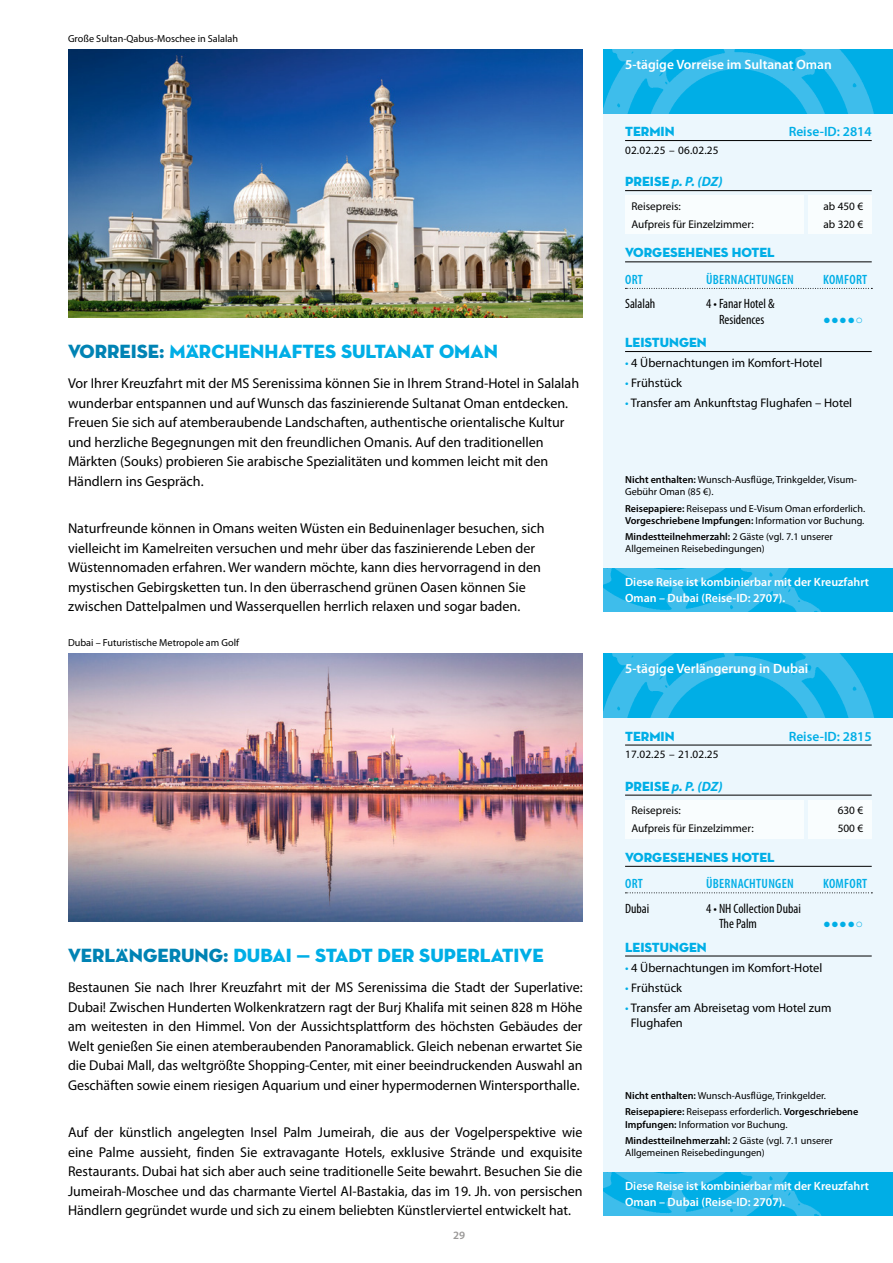
<style>
.page{position:relative;width:893px;height:1263px;background:#fff}
.page>*{position:absolute;margin:0;border:0;box-sizing:border-box;transform-origin:0 0}
.t1{font:19.5px "Neutra Disp Titling";color:#00aee6}
.t2{font:14.25px/19.5px "Myriad Pro";color:#000}
.t3{font:13.5px "Neutra Disp Titling";color:#00aee6}
.t4{font:condensed 13.5px/15.8px "Myriad Pro";color:#000;text-align:center}
.t5{font:600 13.5px "Myriad Pro";color:#fff}
.t6{font:600 condensed 13.5px "Myriad Pro";letter-spacing:.02em;color:#00aee6}
.t7{font:italic 700 13.5px "Myriad Pro";color:#00aee6}
.t8{font:600 13.5px "Myriad Pro";color:#00aee6}
.t9{font:12.75px "Arial";color:#00aee6}
.t10{font:12.45px/15.8px "Myriad Pro";color:#000}
.t11{font:600 12px/16.5px "Myriad Pro";color:#fff}
.t12{font:11.25px/17.7px "Myriad Pro";color:#000}
.t13{font:600 11.25px "Myriad Pro";color:#9a9897}
.t14{font:10.2px/12.3px "Myriad Pro";color:#000}
.s1{color:#0083b4}
.s2{font-family:"Neutra Disp Titling";font-weight:400;font-style:normal}
.s3{color:#00aee6}
.s4{font-weight:600}
</style>
<div class="page">
<div style="left:604px;top:653px;width:289px;height:562px;background:#ecf7fd"></div>
<div style="left:604px;top:49px;width:289px;height:562px;background:#ecf7fd"></div>
<img style="left:604px;top:1172px;width:289px;height:43px">
<img style="left:604px;top:568px;width:289px;height:43px">
<img style="left:604px;top:49px;width:289px;height:65px">
<img style="left:604px;top:653px;width:289px;height:64px">
<img style="left:68px;top:653px;width:515px;height:269px">
<img style="left:68px;top:49px;width:515px;height:268px">
<hr style="left:625px;top:956px;width:247px;height:1px;background:#000">
<hr style="left:625px;top:262px;width:247px;height:1px;background:#000">
<svg style="left:625px;top:288px;width:247px;height:1px"></svg>
<hr style="left:625px;top:866px;width:247px;height:1px;background:#000">
<svg style="left:625px;top:892px;width:247px;height:1px"></svg>
<hr style="left:625px;top:351px;width:247px;height:1px;background:#000">
<div style="left:625px;top:195px;width:179px;height:39px;background:#f9fdfe"></div>
<div style="left:625px;top:800px;width:179px;height:38px;background:#f9fdfe"></div>
<div style="left:808px;top:195px;width:64px;height:39px;background:#f9fdfe"></div>
<div style="left:808px;top:800px;width:64px;height:38px;background:#f9fdfe"></div>
<hr style="left:625px;top:190px;width:247px;height:1px;background:#000">
<hr style="left:625px;top:795px;width:247px;height:1px;background:#000">
<hr style="left:625px;top:140px;width:247px;height:1px;background:#000">
<hr style="left:625px;top:745px;width:247px;height:1px;background:#000">
<p class="t14" style="left:68px;top:33px;width:172px">Große Sultan-Qabus-Moschee in Salalah</p>
<h1 class="t1" style="left:68px;top:339px;width:431px"><span class="s1">VORREISE:</span> MÄRCHENHAFTES SULTANAT OMAN</h1>
<p class="t2" style="left:68px;top:374px;width:513px">Vor Ihrer Kreuzfahrt mit der MS Serenissima können Sie in Ihrem Strand-Hotel in Salalah wunderbar entspannen und auf Wunsch das faszinierende Sultanat Oman entdecken.<br>Freuen Sie sich auf atemberaubende Landschaften, authentische orientalische Kultur und herzliche Begegnungen mit den freundlichen Omanis. Auf den traditionellen Märkten (Souks) probieren Sie arabische Spezialitäten und kommen leicht mit den Händlern ins Gespräch.</p>
<p class="t2" style="left:68px;top:519px;width:478px">Naturfreunde können in Omans weiten Wüsten ein Beduinenlager besuchen, sich vielleicht im Kamelreiten versuchen und mehr über das faszinierende Leben der Wüstennomaden erfahren. Wer wandern möchte, kann dies hervorragend in den mystischen Gebirgsketten tun. In den überraschend grünen Oasen können Sie zwischen Dattelpalmen und Wasserquellen herrlich relaxen und sogar baden.</p>
<p class="t14" style="left:68px;top:636px;width:173px">Dubai – Futuristische Metropole am Golf</p>
<h1 class="t1" style="left:68px;top:943px;width:477px"><span class="s1">VERLÄNGERUNG:</span> DUBAI — STADT DER SUPERLATIVE</h1>
<p class="t2" style="left:68px;top:978px;width:516px;text-align:justify">Bestaunen Sie nach Ihrer Kreuzfahrt mit der MS Serenissima die Stadt der Superlative:<br>Dubai! Zwischen Hunderten Wolkenkratzern ragt der Burj Khalifa mit seinen 828 m Höhe am weitesten in den Himmel. Von der Aussichtsplattform des höchsten Gebäudes der Welt genießen Sie einen atemberaubenden Panoramablick. Gleich nebenan erwartet Sie die Dubai Mall, das weltgrößte Shopping-Center, mit einer beeindruckenden Auswahl an Geschäften sowie einem riesigen Aquarium und einer hypermodernen Wintersporthalle.</p>
<p class="t2" style="left:68px;top:1123px;width:516px;text-align:justify">Auf der künstlich angelegten Insel Palm Jumeirah, die aus der Vogelperspektive wie eine Palme aussieht, finden Sie extravagante Hotels, exklusive Strände und exquisite Restaurants. Dubai hat sich aber auch seine traditionelle Seite bewahrt. Besuchen Sie die Jumeirah-Moschee und das charmante Viertel Al-Bastakia, das im 19. Jh. von persischen Händlern gegründet wurde und sich zu einem beliebten Künstlerviertel entwickelt hat.</p>
<p class="t13" style="left:453px;top:1229px;width:14px">29</p>
<p class="t5" style="left:625px;top:57px;width:208px">5-tägige Vorreise im Sultanat Oman</p>
<p class="t3" style="left:625px;top:123px;width:51px">TERMIN</p>
<p class="t8" style="left:789px;top:124px;width:85px">Reise-ID: 2814</p>
<p class="t12" style="left:625px;top:141px;width:95px">02.02.25 – 06.02.25</p>
<p class="t7" style="left:625px;top:174px;width:99px"><span class="s2">PREISE</span> p. P. (DZ)</p>
<p class="t12" style="left:631px;top:198px;width:124px">Reisepreis:<br>Aufpreis für Einzelzimmer:</p>
<p class="t12" style="left:823px;top:198px;width:41px">ab 450 € ab 320 €</p>
<p class="t3" style="left:625px;top:244px;width:151px">VORGESEHENES HOTEL</p>
<p class="t6" style="left:625px;top:272px;width:19px">ORT</p>
<p class="t6" style="left:706px;top:272px;width:89px">ÜBERNACHTUNGEN</p>
<p class="t6" style="left:823px;top:272px;width:46px">KOMFORT</p>
<p class="t4" style="left:625px;top:296px;width:32px">Salalah</p>
<p class="t4" style="left:706px;top:296px;width:70px">4 • Fanar Hotel &amp;<br>Residences</p>
<p class="t9" style="left:823px;top:311px;width:42px">●●●●○</p>
<p class="t3" style="left:625px;top:334px;width:83px">LEISTUNGEN</p>
<p class="t10" style="left:625px;top:355px;width:199px"><span class="s3">•</span> 4 Übernachtungen im Komfort-Hotel</p>
<p class="t10" style="left:625px;top:375px;width:59px"><span class="s3">•</span> Frühstück</p>
<p class="t10" style="left:625px;top:395px;width:229px"><span class="s3">•</span> Transfer am Ankunftstag Flughafen – Hotel</p>
<p class="t14" style="left:625px;top:474px;width:233px"><span class="s4">Nicht enthalten:</span> Wunsch-Ausflüge, Trinkgelder, Visum-<br>Gebühr Oman (85 €).</p>
<p class="t14" style="left:625px;top:502px;width:242px"><span class="s4">Reisepapiere:</span> Reisepass und E-Visum Oman erforderlich.<br><span class="s4">Vorgeschriebene Impfungen:</span> Information vor Buchung.</p>
<p class="t14" style="left:625px;top:531px;width:209px"><span class="s4">Mindestteilnehmerzahl:</span> 2 Gäste (vgl. 7.1 unserer<br>Allgemeinen Reisebedingungen)</p>
<p class="t11" style="left:625px;top:574px;width:246px">Diese Reise ist kombinierbar mit der Kreuzfahrt<br>Oman – Dubai (Reise-ID: 2707).</p>
<p class="t5" style="left:625px;top:661px;width:185px">5-tägige Verlängerung in Dubai</p>
<p class="t3" style="left:625px;top:727px;width:51px">TERMIN</p>
<p class="t8" style="left:789px;top:728px;width:85px">Reise-ID: 2815</p>
<p class="t12" style="left:625px;top:746px;width:95px">17.02.25 – 21.02.25</p>
<p class="t7" style="left:625px;top:779px;width:99px"><span class="s2">PREISE</span> p. P. (DZ)</p>
<p class="t12" style="left:631px;top:802px;width:124px">Reisepreis:<br>Aufpreis für Einzelzimmer:</p>
<p class="t12" style="left:838px;top:802px;width:27px">630 €<br>500 €</p>
<p class="t3" style="left:625px;top:849px;width:151px">VORGESEHENES HOTEL</p>
<p class="t6" style="left:625px;top:876px;width:19px">ORT</p>
<p class="t6" style="left:706px;top:876px;width:89px">ÜBERNACHTUNGEN</p>
<p class="t6" style="left:823px;top:876px;width:46px">KOMFORT</p>
<p class="t4" style="left:625px;top:900px;width:26px">Dubai</p>
<p class="t4" style="left:719px;top:900px;width:83px;text-align:left;text-indent:-13px">4 • NH Collection Dubai<br>The Palm</p>
<p class="t9" style="left:823px;top:915px;width:42px">●●●●○</p>
<p class="t3" style="left:625px;top:938px;width:83px">LEISTUNGEN</p>
<p class="t10" style="left:625px;top:960px;width:199px"><span class="s3">•</span> 4 Übernachtungen im Komfort-Hotel</p>
<p class="t10" style="left:625px;top:980px;width:59px"><span class="s3">•</span> Frühstück</p>
<p class="t10" style="left:631px;top:1000px;width:202px;text-indent:-6px"><span class="s3">•</span> Transfer am Abreisetag vom Hotel zum<br>Flughafen</p>
<p class="t14" style="left:625px;top:1088px;width:235px;line-height:16.2px"><span class="s4">Nicht enthalten:</span> Wunsch-Ausflüge, Trinkgelder.<br><span class="s4">Reisepapiere:</span> Reisepass erforderlich. <span class="s4">Vorgeschriebene</span></p>
<p class="t14" style="left:625px;top:1116px;width:209px;line-height:16.2px"><span class="s4">Impfungen:</span> Information vor Buchung.<br><span class="s4">Mindestteilnehmerzahl:</span> 2 Gäste (vgl. 7.1 unserer</p>
<p class="t14" style="left:625px;top:1147px;width:141px">Allgemeinen Reisebedingungen)</p>
<p class="t11" style="left:625px;top:1177px;width:246px">Diese Reise ist kombinierbar mit der Kreuzfahrt<br>Oman – Dubai (Reise-ID: 2707).</p>
</div>
